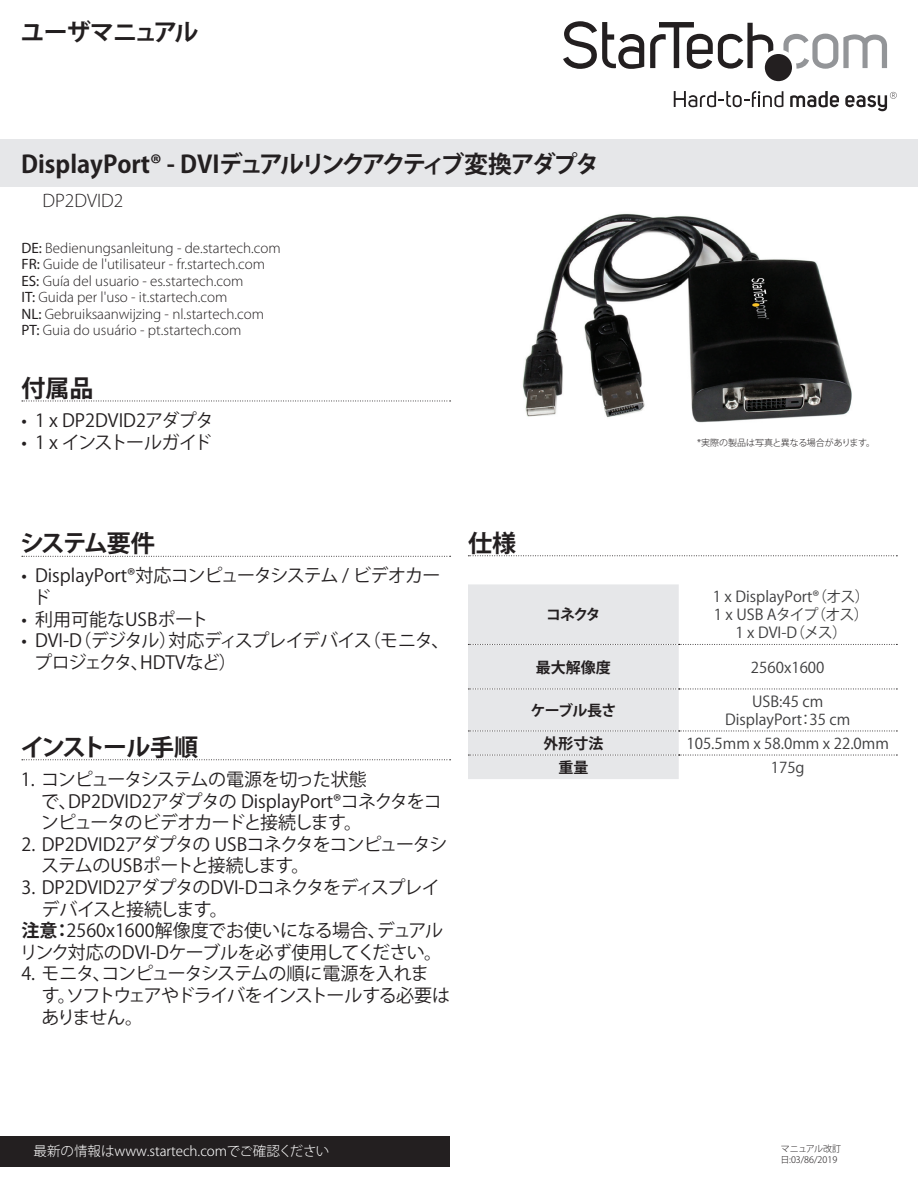
<style>
.page{position:relative;width:918px;height:1188px;background:#fff}
.page>*{position:absolute;margin:0;border:0;box-sizing:border-box;transform-origin:0 0}
.Title_Description{font:700 24px "Koz Go Pro";letter-spacing:-.04em;color:#231f20}
.Title_Description-2{font:700 24px "Koz Go Pro";letter-spacing:-.1em;color:#231f20}
.Title_SKU{font:300 19.5px "Myriad Pro";color:#231f20}
.Text{font:18px/21.6px "Koz Go Pro";letter-spacing:-.03em;color:#231f20}
.Text-2{font:18px/21.6px "Koz Go Pro";color:#231f20}
.Text-3{font:18px/21.6px "Koz Go Pro";letter-spacing:-.055em;color:#231f20}
.Text-4{font:18px "Koz Go Pro";letter-spacing:-.08em;color:#231f20}
.Manual_Description{font:300 15px "Myriad Pro";color:#231f20}
.Table_Text{font:15px "Koz Go Pro";color:#3e3e3f}
.Table_Heading{font:700 15px "Koz Go Pro";letter-spacing:-.005em;color:#231f20}
.Table_Text-2{font:15px "Koz Go Pro";letter-spacing:-.06em;color:#3e3e3f}
.Text-5{font:300 13.5px "Koz Go Pro";color:#fff}
.Text-6{font:300 9px/10.8px "Koz Go Pro";color:#231f20}
.s1{font-weight:400}
.s2{font-weight:700}
</style>
<div class="page">
<svg style="left:783px;top:34px;width:104px;height:35px"></svg>
<svg style="left:845px;top:92px;width:52px;height:19px"></svg>
<svg style="left:790px;top:91px;width:49px;height:17px"></svg>
<svg style="left:674px;top:91px;width:109px;height:16px"></svg>
<svg style="left:563px;top:21px;width:81px;height:48px"></svg>
<svg style="left:650px;top:22px;width:123px;height:47px"></svg>
<div style="left:765px;top:54px;width:27px;height:27px;background:#231f20;border-radius:50%"></div>
<div style="left:0;top:140px;width:918px;height:47px;background:#e6e7e9"></div>
<div style="left:0;top:1136px;width:450px;height:30px;background:#231f20"></div>
<img style="left:522px;top:213px;width:330px;height:210px">
<svg style="left:22px;top:401px;width:429px;height:1px"></svg>
<svg style="left:22px;top:556px;width:429px;height:1px"></svg>
<svg style="left:468px;top:555px;width:429px;height:1px"></svg>
<svg style="left:468px;top:584px;width:429px;height:195px"></svg>
<svg style="left:22px;top:759px;width:429px;height:1px"></svg>
<p class="Title_Description" style="left:21px;top:16px;width:180px">ユーザマニュアル</p>
<p class="Title_Description" style="left:21px;top:149px;width:580px">DisplayPort® - DVIデュアルリンクアクティブ変換アダプタ</p>
<p class="Title_SKU" style="left:43px;top:189px;width:82px">DP2DVID2</p>
<p class="Manual_Description" style="left:22px;top:239px;width:261px"><span class="s1">DE:</span> Bedienungsanleitung - de.startech.com</p>
<p class="Manual_Description" style="left:22px;top:255px;width:245px"><span class="s1">FR:</span> Guide de l'utilisateur - fr.startech.com</p>
<p class="Manual_Description" style="left:22px;top:272px;width:223px"><span class="s1">ES:</span> Guía del usuario - es.startech.com</p>
<p class="Manual_Description" style="left:22px;top:288px;width:207px"><span class="s1">IT:</span> Guida per l'uso - it.startech.com</p>
<p class="Manual_Description" style="left:22px;top:305px;width:244px"><span class="s1">NL:</span> Gebruiksaanwijzing - nl.startech.com</p>
<p class="Manual_Description" style="left:22px;top:321px;width:221px"><span class="s1">PT:</span> Guia do usuário - pt.startech.com</p>
<h1 class="Title_Description" style="left:22px;top:373px;width:73px">付属品</h1>
<p class="Text-2" style="left:22px;top:410px;width:194px">• 1 x DP2DVID2アダプタ</p>
<p class="Text-4" style="left:22px;top:431px;width:192px">• 1 x インストールガイド</p>
<p class="Text-6" style="left:697px;top:438px;width:179px">*実際の製品は写真と異なる場合があります。</p>
<h1 class="Title_Description" style="left:20px;top:528px;width:136px">システム要件</h1>
<p class="Text" style="left:33px;top:566px;width:409px;text-indent:-11px">• DisplayPort®対応コンピュータシステム / ビデオカード</p>
<p class="Text-2" style="left:22px;top:609px;width:189px">• 利用可能なUSBポート</p>
<p class="Text" style="left:34px;top:630px;width:417px;text-indent:-13px">• DVI-D（デジタル）対応ディスプレイデバイス（モニタ、プロジェクタ、HDTVなど）</p>
<h1 class="Title_Description-2" style="left:21px;top:732px;width:179px">インストール手順</h1>
<p class="Text" style="left:41px;top:769px;width:403px;text-indent:-20px">1. コンピュータシステムの電源を切った状態<br>で、DP2DVID2アダプタの DisplayPort®コネクタをコンピュータのビデオカードと接続します。</p>
<p class="Text" style="left:41px;top:834px;width:408px;text-indent:-20px">2. DP2DVID2アダプタの USBコネクタをコンピュータシステムのUSBポートと接続します。</p>
<p class="Text" style="left:41px;top:877px;width:400px;text-indent:-20px">3. DP2DVID2アダプタのDVI-Dコネクタをディスプレイデバイスと接続します。</p>
<p class="Text-2" style="left:20px;top:920px;width:425px"><span class="s2">注意：</span>2560x1600解像度でお使いになる場合、デュアルリンク対応のDVI-Dケーブルを必ず使用してください。</p>
<p class="Text-3" style="left:41px;top:964px;width:410px;text-indent:-20px">4. モニタ、コンピュータシステムの順に電源を入れます。ソフトウェアやドライバをインストールする必要はありません。</p>
<h1 class="Title_Description" style="left:468px;top:528px;width:49px">仕様</h1>
<p class="Table_Heading" style="left:546px;top:605px;width:56px">コネクタ</p>
<p class="Table_Text" style="left:713px;top:587px;width:158px">1 x DisplayPort®（オス）</p>
<p class="Table_Text-2" style="left:714px;top:605px;width:157px">1 x USB Aタイプ（オス）</p>
<p class="Table_Text" style="left:735px;top:623px;width:113px">1 x DVI-D（メス）</p>
<p class="Table_Heading" style="left:536px;top:658px;width:76px">最大解像度</p>
<p class="Table_Text" style="left:751px;top:657px;width:75px">2560x1600</p>
<p class="Table_Heading" style="left:531px;top:701px;width:87px">ケーブル長さ</p>
<p class="Table_Text" style="left:752px;top:692px;width:73px">USB:45 cm</p>
<p class="Table_Text" style="left:725px;top:710px;width:127px">DisplayPort：35 cm</p>
<p class="Table_Heading" style="left:543px;top:734px;width:61px">外形寸法</p>
<p class="Table_Text" style="left:687px;top:734px;width:204px">105.5mm x 58.0mm x 22.0mm</p>
<p class="Table_Heading" style="left:558px;top:758px;width:31px">重量</p>
<p class="Table_Text" style="left:771px;top:758px;width:35px">175g</p>
<p class="Text-5" style="left:34px;top:1142px;width:297px">最新の情報はwww.startech.comでご確認ください</p>
<p class="Text-6" style="left:781px;top:1143px;width:62px">マニュアル改訂日:03/86/2019</p>
</div>
